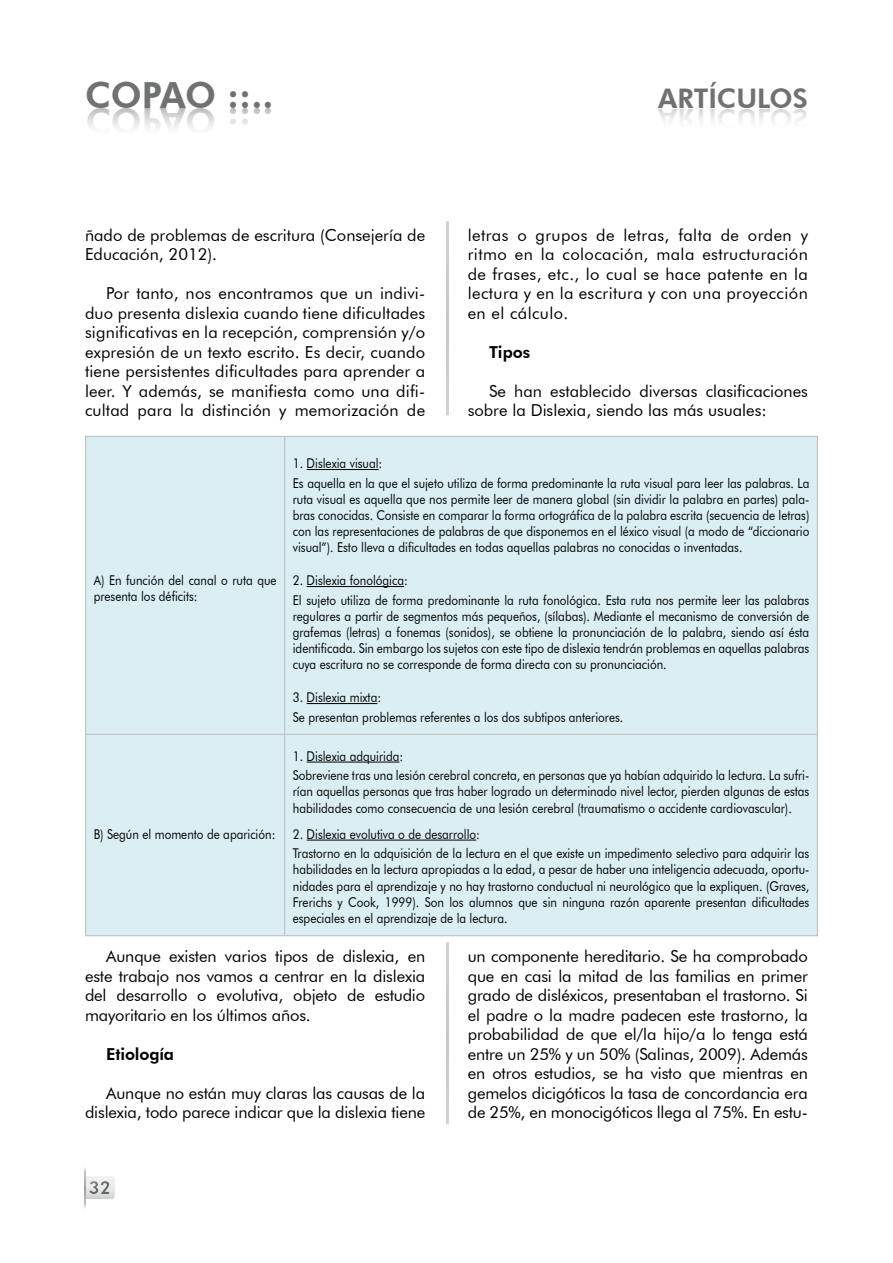
<style>
.page{position:relative;width:893px;height:1263px;background:#fff}
.page>*{position:absolute;margin:0;border:0;box-sizing:border-box;transform-origin:0 0}
.t1{font:800 36px "Futura BT";letter-spacing:-.01em;color:#707172}
.t2{font:800 27px "Futura BT";color:#707172}
.t3{font:800 18px "Futura BT";color:#646567}
.t4{font:16.5px/19.5px "Futura BT";color:#000;text-align:justify}
.t5{font:800 16.5px "Futura BT";letter-spacing:-.01em;color:#000}
.t6{font:13.5px/16.2px "Futura BT";color:#000;scale:.87 1}
</style>
<div class="page">
<svg style="left:86px;top:1176px;width:29px;height:23px"></svg>
<div style="left:85px;top:1177px;width:28px;height:22px;background:#fff;opacity:.75"></div>
<svg style="left:85px;top:1167px;width:1px;height:42px"></svg>
<div style="left:86px;top:437px;width:731px;height:498px;background:#daeef3"></div>
<hr style="left:284px;top:437px;width:1px;height:297px;background:#c0c0c0">
<hr style="left:85px;top:734px;width:200px;height:1px;background:#c0c0c0">
<hr style="left:284px;top:735px;width:1px;height:200px;background:#c0c0c0">
<hr style="left:285px;top:734px;width:533px;height:1px;background:#c0c0c0">
<hr style="left:85px;top:436px;width:200px;height:1px;background:#c0c0c0">
<hr style="left:85px;top:437px;width:1px;height:297px;background:#c0c0c0">
<hr style="left:285px;top:436px;width:533px;height:1px;background:#c0c0c0">
<hr style="left:817px;top:437px;width:1px;height:297px;background:#c0c0c0">
<hr style="left:85px;top:735px;width:1px;height:200px;background:#c0c0c0">
<hr style="left:817px;top:735px;width:1px;height:200px;background:#c0c0c0">
<hr style="left:85px;top:935px;width:200px;height:1px;background:#c0c0c0">
<hr style="left:285px;top:935px;width:533px;height:1px;background:#c0c0c0">
<hr style="left:307px;top:469px;width:72px;height:1px;background:#000">
<hr style="left:307px;top:586px;width:97px;height:1px;background:#000">
<hr style="left:307px;top:703px;width:70px;height:1px;background:#000">
<hr style="left:307px;top:762px;width:92px;height:1px;background:#000">
<hr style="left:307px;top:840px;width:169px;height:1px;background:#000">
<hr style="left:446px;top:221px;width:2px;height:195px;background:#cbcccd">
<hr style="left:446px;top:943px;width:2px;height:182px;background:#cbcccd">
<h1 class="t1" style="left:85px;top:74px;width:190px">COPAO ::..</h1>
<h2 class="t2" style="left:658px;top:82px;width:151px">ARTÍCULOS</h2>
<p class="t4" style="left:85px;top:225px;width:342px">ñado de problemas de escritura (Consejería de<br>Educación, 2012).</p>
<p class="t4" style="left:85px;top:283px;width:342px;text-indent:21px">Por tanto, nos encontramos que un indivi&shy;duo presenta dislexia cuando tiene dificultades significativas en la recepción, comprensión y/o expresión de un texto escrito. Es decir, cuando tiene persistentes dificultades para aprender a leer. Y además, se manifiesta como una difi&shy;cultad para la distinción y memorización de</p>
<p class="t4" style="left:468px;top:225px;width:342px">letras o grupos de letras, falta de orden y ritmo en la colocación, mala estructuración de frases, etc., lo cual se hace patente en la lectura y en la escritura y con una proyección en el cálculo.</p>
<p class="t5" style="left:489px;top:342px;width:43px">Tipos</p>
<p class="t4" style="left:468px;top:381px;width:342px;text-indent:21px">Se han establecido diversas clasificaciones sobre la Dislexia, siendo las más usuales:</p>
<p class="t6" style="left:94px;top:572px;width:212px">A) En función del canal o ruta que presenta los déficits:</p>
<p class="t6" style="left:293px;top:453px;width:595px;line-height:19.5px">1. Dislexia visual:<br>Es aquella en la que el sujeto utiliza de forma predominante la ruta visual para leer las palabras. La</p>
<p class="t6" style="left:293px;top:491px;width:595px;text-align:justify">ruta visual es aquella que nos permite leer de manera global (sin dividir la palabra en partes) pala&shy;bras conocidas. Consiste en comparar la forma ortográfica de la palabra escrita (secuencia de letras) con las representaciones de palabras de que disponemos en el léxico visual (a modo de “diccionario visual”). Esto lleva a dificultades en todas aquellas palabras no conocidas o inventadas.</p>
<p class="t6" style="left:293px;top:570px;width:595px;line-height:19.5px">2. Dislexia fonológica:<br>El sujeto utiliza de forma predominante la ruta fonológica. Esta ruta nos permite leer las palabras</p>
<p class="t6" style="left:293px;top:608px;width:595px;text-align:justify">regulares a partir de segmentos más pequeños, (sílabas). Mediante el mecanismo de conversión de grafemas (letras) a fonemas (sonidos), se obtiene la pronunciación de la palabra, siendo así ésta identificada. Sin embargo los sujetos con este tipo de dislexia tendrán problemas en aquellas palabras cuya escritura no se corresponde de forma directa con su pronunciación.</p>
<p class="t6" style="left:293px;top:687px;width:381px;line-height:19.5px">3. Dislexia mixta:<br>Se presentan problemas referentes a los dos subtipos anteriores.</p>
<p class="t6" style="left:293px;top:746px;width:595px;line-height:19.5px">1. Dislexia adquirida:<br>Sobreviene tras una lesión cerebral concreta, en personas que ya habían adquirido la lectura. La sufri-</p>
<p class="t6" style="left:293px;top:783px;width:595px">rían aquellas personas que tras haber logrado un determinado nivel lector, pierden algunas de estas habilidades como consecuencia de una lesión cerebral (traumatismo o accidente cardiovascular).</p>
<p class="t6" style="left:293px;top:824px;width:595px;line-height:19.5px">2. Dislexia evolutiva o de desarrollo:<br>Trastorno en la adquisición de la lectura en el que existe un impedimento selectivo para adquirir las</p>
<p class="t6" style="left:293px;top:861px;width:595px;text-align:justify">habilidades en la lectura apropiadas a la edad, a pesar de haber una inteligencia adecuada, oportu&shy;nidades para el aprendizaje y no hay trastorno conductual ni neurológico que la expliquen. (Graves, Frerichs y Cook, 1999). Son los alumnos que sin ninguna razón aparente presentan dificultades especiales en el aprendizaje de la lectura.</p>
<p class="t4" style="left:85px;top:946px;width:342px;text-indent:21px">Aunque existen varios tipos de dislexia, en este trabajo nos vamos a centrar en la dislexia del desarrollo o evolutiva, objeto de estudio mayoritario en los últimos años.</p>
<p class="t5" style="left:106px;top:1044px;width:69px">Etiología</p>
<p class="t4" style="left:85px;top:1083px;width:342px;text-align:right">Aunque no están muy claras las causas de la dislexia, todo parece indicar que la dislexia tiene</p>
<p class="t6" style="left:94px;top:825px;width:210px">B) Según el momento de aparición:</p>
<p class="t4" style="left:468px;top:946px;width:342px">un componente hereditario. Se ha comprobado que en casi la mitad de las familias en primer grado de disléxicos, presentaban el trastorno. Si el padre o la madre padecen este trastorno, la probabilidad de que el/la hijo/a lo tenga está entre un 25% y un 50% (Salinas, 2009). Además en otros estudios, se ha visto que mientras en gemelos dicigóticos la tasa de concordancia era de 25%, en monocigóticos llega al 75%. En estu-</p>
<h3 class="t3" style="left:88px;top:1177px;width:24px">32</h3>
</div>
